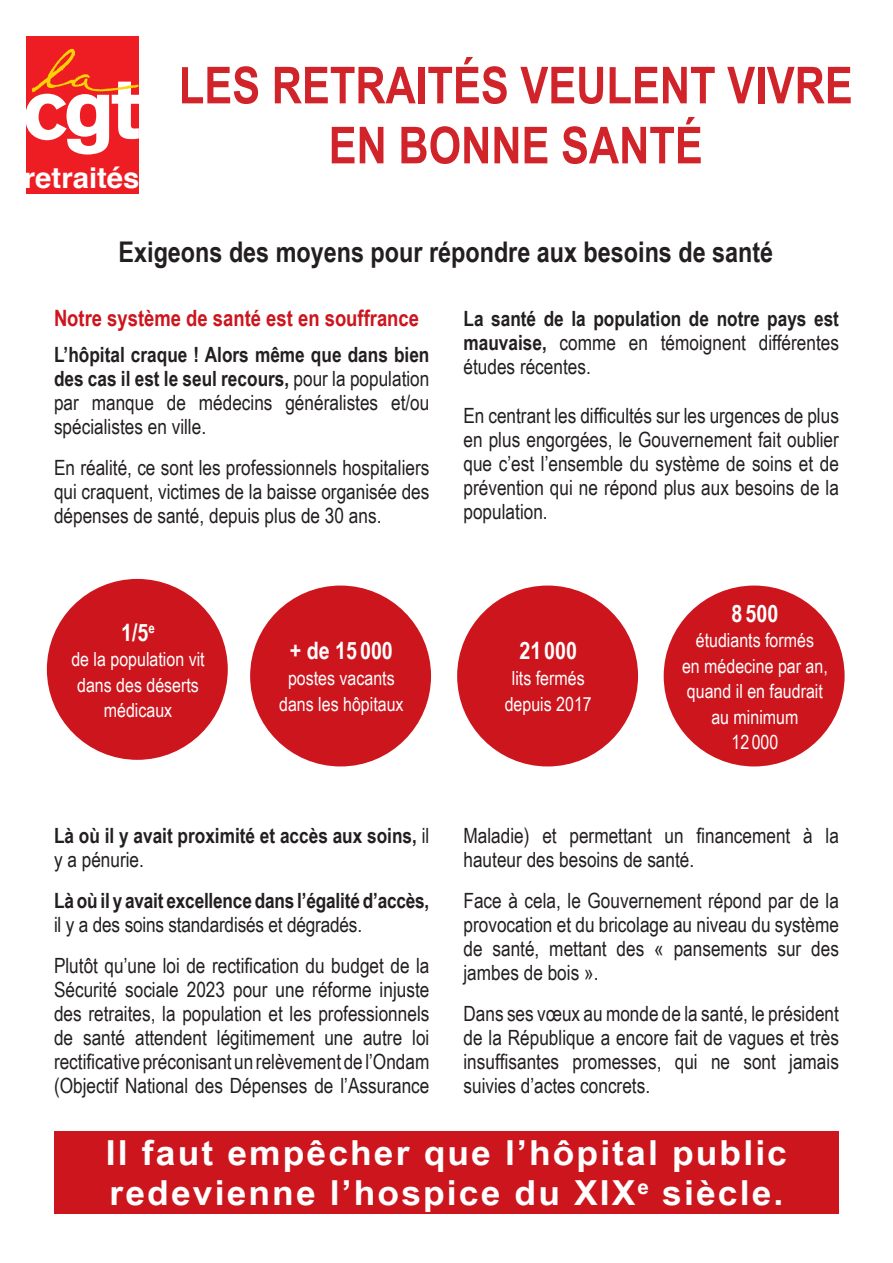
<style>
.page{position:relative;width:893px;height:1263px;background:#fff}
.page>*{position:absolute;margin:0;border:0;box-sizing:border-box;transform-origin:0 0}
.t1{font:700 51px/60px "Arial Narrow";color:#d1232a;text-align:center}
.t2{font:700 34.5px/40.5px "Arial Narrow";letter-spacing:.05em;color:#fff;scale:1.25 1}
.t3{font:700 28.65px "Helvetica";color:#fff}
.t4{font:700 28.5px "Arial Narrow";color:#231f20}
.t5{font:700 24px "Arial Narrow";color:#fff}
.t6{font:700 22.5px "Arial Narrow";color:#cd151d}
.t7{font:21px/24px "Arial Narrow";color:#231f20;text-align:justify}
.t8{font:700 21px/24px "Arial Narrow";color:#231f20}
.t9{font:19.5px/25.5px "Arial Narrow";color:#fff;text-align:center}
.s1{font-weight:700}
.s2{font-weight:400}
</style>
<div class="page">
<div style="left:47px;top:579px;width:181px;height:181px;background:#cd151d;border-radius:50%"></div>
<div style="left:457px;top:585px;width:181px;height:181px;background:#cd151d;border-radius:50%"></div>
<div style="left:250px;top:585px;width:181px;height:181px;background:#cd151d;border-radius:50%"></div>
<div style="left:664px;top:585px;width:181px;height:181px;background:#cd151d;border-radius:50%"></div>
<div style="left:26px;top:36px;width:112px;height:157px;background:#ee1d23"></div>
<svg style="left:26px;top:49px;width:112px;height:106px"></svg>
<div style="left:54px;top:1131px;width:785px;height:83px;background:#cd151d"></div>
<p class="t3" style="left:24px;top:155px;width:117px">retraités</p>
<p class="t1" style="left:179px;top:53px;width:675px">LES RETRAITÉS VEULENT VIVRE<br>EN BONNE SANTÉ</p>
<p class="t4" style="left:119px;top:230px;width:656px">Exigeons des moyens pour répondre aux besoins de santé</p>
<p class="t6" style="left:54px;top:301px;width:367px">Notre système de santé est en souffrance</p>
<p class="t7" style="left:54px;top:341px;width:377px"><span class="s1">L’hôpital craque ! Alors même que dans bien des cas il est le seul recours,</span> pour la population par manque de médecins généralistes et/ou spécialistes en ville.</p>
<p class="t7" style="left:54px;top:454px;width:377px">En réalité, ce sont les professionnels hospitaliers qui craquent, victimes de la baisse organisée des dépenses de santé, depuis plus de 30 ans.</p>
<p class="t5" style="left:121px;top:614px;width:35px">1/5<sup>e</sup></p>
<p class="t9" style="left:71px;top:646px;width:135px">de la population vit dans des déserts médicaux</p>
<p class="t5" style="left:290px;top:633px;width:105px">+ de 15 000</p>
<p class="t9" style="left:279px;top:665px;width:126px">postes vacants dans les hôpitaux</p>
<p class="t8" style="left:54px;top:822px;width:377px">Là où il y avait proximité et accès aux soins, <span class="s2">il y a pénurie.</span></p>
<p class="t8" style="left:54px;top:887px;width:377px">Là où il y avait excellence dans l’égalité d’accès, <span class="s2">il y a des soins standardisés et dégradés.</span></p>
<p class="t7" style="left:54px;top:953px;width:377px">Plutôt qu’une loi de rectification du budget de la Sécurité sociale 2023 pour une réforme injuste des retraites, la population et les professionnels de santé attendent légitimement une autre loi rectificative préconisant un relèvement de l’Ondam (Objectif National des Dépenses de l’Assurance</p>
<p class="t8" style="left:463px;top:305px;width:377px;text-align:justify">La santé de la population de notre pays est mauvaise, <span class="s2">comme en témoignent différentes études récentes.</span></p>
<p class="t7" style="left:463px;top:403px;width:377px">En centrant les difficultés sur les urgences de plus en plus engorgées, le Gouvernement fait oublier que c’est l’ensemble du système de soins et de prévention qui ne répond plus aux besoins de la population.</p>
<p class="t5" style="left:519px;top:633px;width:59px">21 000</p>
<p class="t9" style="left:505px;top:665px;width:89px">lits fermés depuis 2017</p>
<p class="t5" style="left:731px;top:595px;width:48px">8 500</p>
<p class="t9" style="left:682px;top:627px;width:147px">étudiants formés<br>en médecine par an, quand il en faudrait au minimum<br>12 000</p>
<p class="t7" style="left:463px;top:823px;width:377px">Maladie) et permettant un financement à la hauteur des besoins de santé.</p>
<p class="t7" style="left:463px;top:888px;width:377px">Face à cela, le Gouvernement répond par de la provocation et du bricolage au niveau du système de santé, mettant des « pansements sur des jambes de bois ».</p>
<p class="t7" style="left:463px;top:1001px;width:377px">Dans ses vœux au monde de la santé, le président de la République a encore fait de vagues et très insuffisantes promesses, qui ne sont jamais suivies d’actes concrets.</p>
<p class="t2" style="left:106px;top:1131px;width:546px">Il faut empêcher que l’hôpital public redevienne l’hospice du XIX<sup>e</sup> siècle.</p>
</div>
